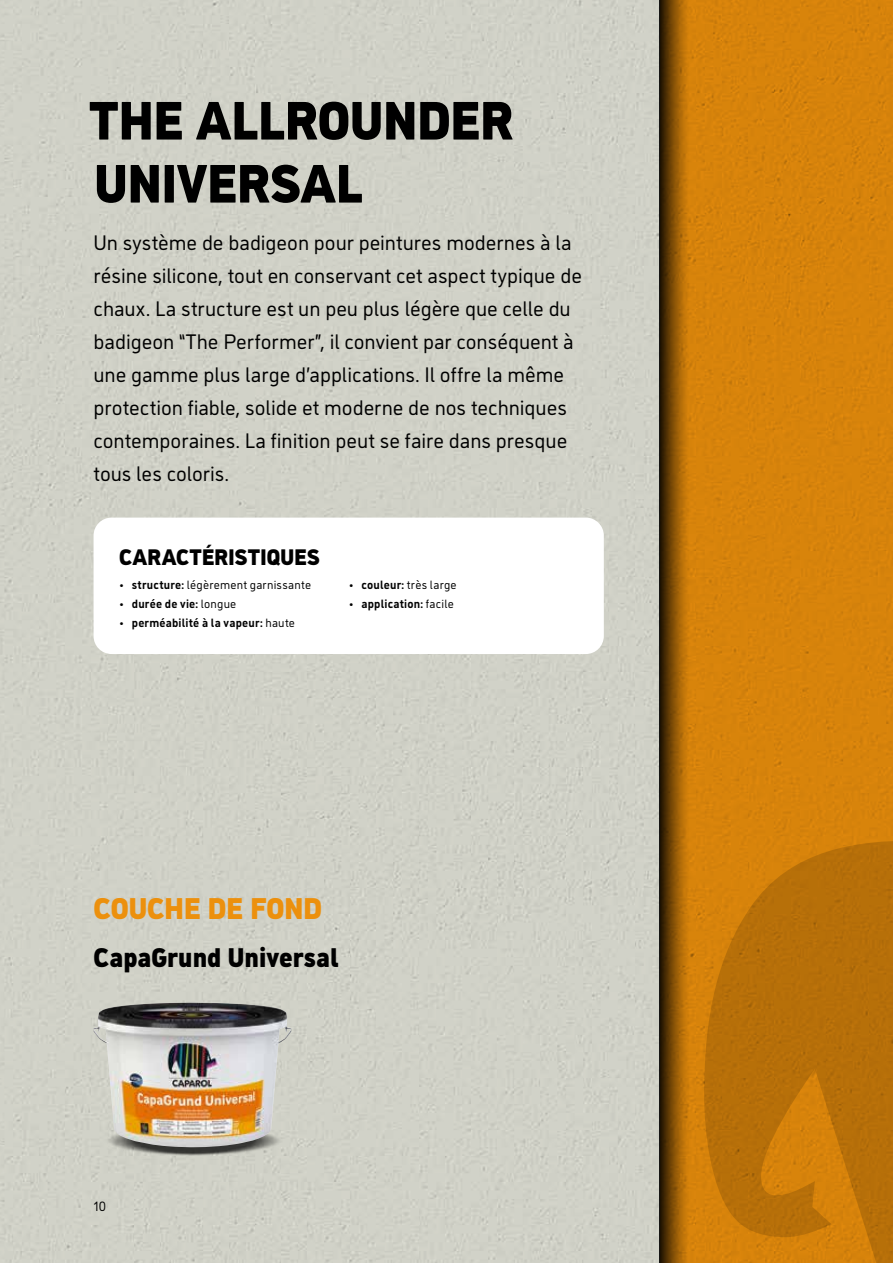
<style>
.page{position:relative;width:893px;height:1263px;background:#fff}
.page>*{position:absolute;margin:0;border:0;box-sizing:border-box;transform-origin:0 0}
.t1{font:900 54px/63px "CAP Elephant";letter-spacing:-.015em;color:#000}
.t2{font:900 30px "CAP Elephant";letter-spacing:-.01em;color:#ec900d}
.t3{font:900 27px "CAP Elephant";color:#000}
.t4{font:900 22.5px "CAP Elephant";letter-spacing:-.01em;color:#000}
.t5{font:21px/33px "CAP Elephant";letter-spacing:-.005em;color:#000}
.t6{font:13.5px "CAP Elephant";color:#000}
.t7{font:700 12px "CAP Elephant";letter-spacing:.015em;color:#000}
.t8{font:12px "CAP Elephant";letter-spacing:.015em;color:#000}
.s1{font-weight:700}
.s2{font-weight:400}
</style>
<div class="page">
<div style="left:659px;top:0;width:234px;height:1263px;background:#d7830b"></div>
<div style="left:0;top:0;width:659px;height:1263px;background:#d0d1c7"></div>
<svg style="left:659px;top:0;width:31px;height:1263px"></svg>
<svg style="left:704px;top:841px;width:189px;height:422px;fill:#b77009"></svg>
<img style="left:119px;top:1147px;width:166px;height:14px">
<img style="left:94px;top:1003px;width:197px;height:144px">
<div style="left:94px;top:518px;width:510px;height:136px;background:#fff;border-radius:18px"></div>
<hr style="left:892px;top:833px;width:1px;height:30px;background:#000">
<h1 class="t1" style="left:88px;top:89px;width:427px">THE ALLROUNDER<br>UNIVERSAL</h1>
<p class="t5" style="left:94px;top:226px;width:490px">Un système de badigeon pour peintures modernes à la résine silicone, tout en conservant cet aspect typique de chaux. La structure est un peu plus légère que celle du badigeon “The Performer”, il convient par conséquent à une gamme plus large d’applications. Il offre la même protection fiable, solide et moderne de nos techniques contemporaines. La finition peut se faire dans presque tous les coloris.</p>
<p class="t4" style="left:119px;top:544px;width:202px">CARACTÉRISTIQUES</p>
<p class="t8" style="left:119px;top:577px;width:194px"><span class="s1">• structure:</span> légèrement garnissante</p>
<p class="t7" style="left:119px;top:597px;width:119px">• durée de vie: <span class="s2">longue</span></p>
<p class="t7" style="left:119px;top:616px;width:178px">• perméabilité à la vapeur: <span class="s2">haute</span></p>
<p class="t7" style="left:349px;top:578px;width:110px">• couleur: <span class="s2">très large</span></p>
<p class="t7" style="left:349px;top:597px;width:107px">• application: <span class="s2">facile</span></p>
<h2 class="t2" style="left:94px;top:891px;width:230px">COUCHE DE FOND</h2>
<p class="t3" style="left:94px;top:942px;width:247px">CapaGrund Universal</p>
<p class="t6" style="left:94px;top:1198px;width:14px">10</p>
</div>
